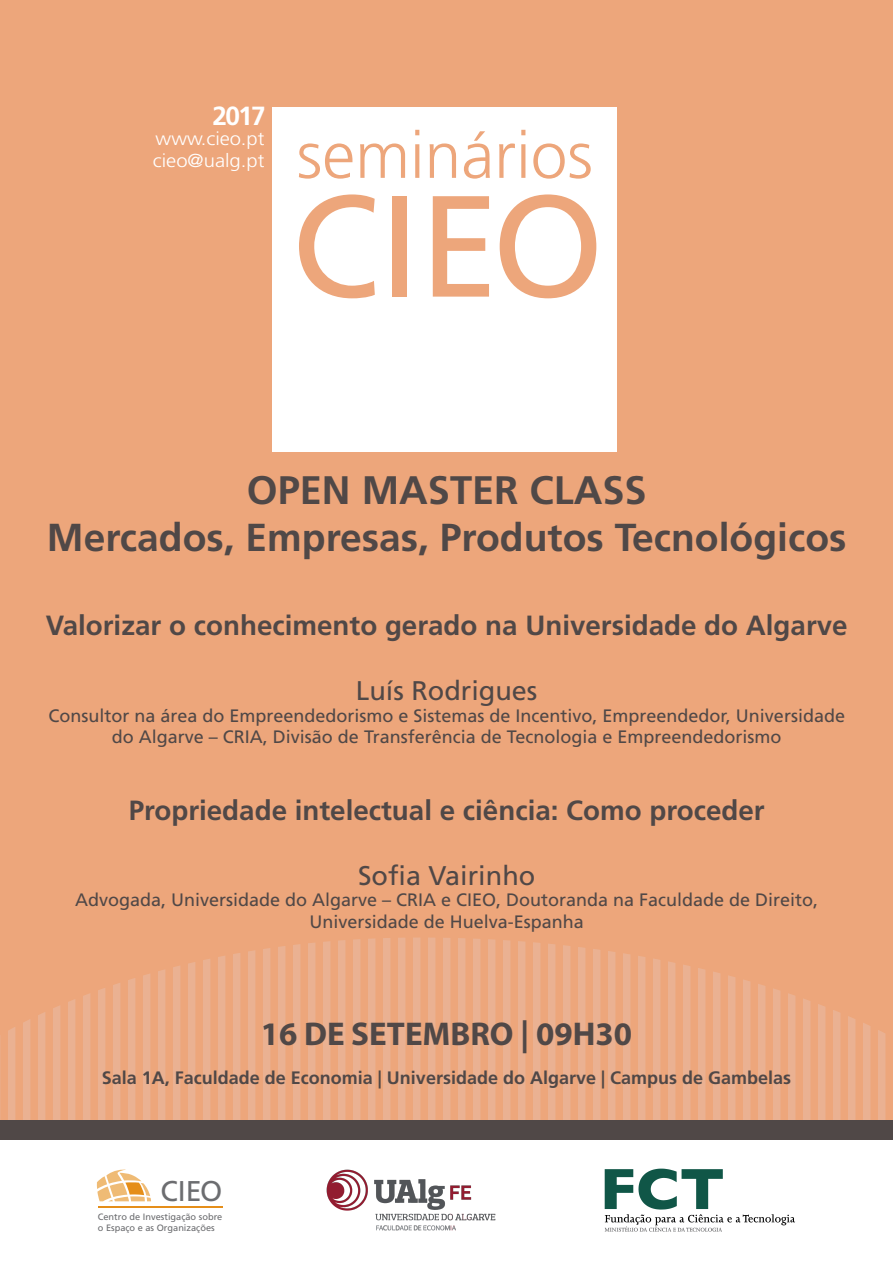
<style>
.page{position:relative;width:893px;height:1263px;background:#fff}
.page>*{position:absolute;margin:0;border:0;box-sizing:border-box;transform-origin:0 0}
.t1{font:300 65.85px "Frutiger";color:#eda67b}
.t2{font:700 39.75px "Frutiger";color:#504847}
.t3{font:700 39px "Frutiger";color:#504847}
.t4{font:700 33px "Myriad Pro";color:#504847}
.t5{font:28.58px "Frutiger";color:#6c6d70}
.t6{font:700 27.75px "Frutiger";color:#504847}
.t7{font:27px "Frutiger";color:#504847}
.t8{font:700 26.25px "Frutiger";color:#fff}
.t9{font:300 18.75px/22.5px "Frutiger";color:#fff;scale:1.08 1}
.t10{font:18px/21.6px "Frutiger";color:#504847;text-align:center}
.t11{font:700 18px "Frutiger";color:#504847}
.t12{font:9.23px/11.1px "Frutiger";color:#6c6d70}
</style>
<div class="page">
<div style="left:0;top:0;width:893px;height:1120px;background:#eda67b"></div>
<svg style="left:713px;top:972px;width:7px;height:148px"></svg>
<svg style="left:308px;top:943px;width:7px;height:177px"></svg>
<svg style="left:293px;top:944px;width:7px;height:176px"></svg>
<svg style="left:548px;top:944px;width:7px;height:176px"></svg>
<svg style="left:698px;top:968px;width:7px;height:152px"></svg>
<svg style="left:353px;top:939px;width:7px;height:181px"></svg>
<svg style="left:683px;top:965px;width:7px;height:155px"></svg>
<svg style="left:338px;top:940px;width:7px;height:180px"></svg>
<svg style="left:728px;top:975px;width:7px;height:145px"></svg>
<svg style="left:368px;top:938px;width:7px;height:182px"></svg>
<svg style="left:218px;top:956px;width:7px;height:164px"></svg>
<svg style="left:233px;top:953px;width:7px;height:167px"></svg>
<svg style="left:773px;top:988px;width:7px;height:132px"></svg>
<svg style="left:278px;top:946px;width:7px;height:174px"></svg>
<svg style="left:203px;top:959px;width:7px;height:161px"></svg>
<svg style="left:743px;top:979px;width:7px;height:141px"></svg>
<svg style="left:263px;top:948px;width:7px;height:172px"></svg>
<svg style="left:248px;top:950px;width:7px;height:170px"></svg>
<svg style="left:758px;top:984px;width:7px;height:136px"></svg>
<svg style="left:653px;top:959px;width:7px;height:161px"></svg>
<svg style="left:593px;top:949px;width:7px;height:171px"></svg>
<svg style="left:488px;top:939px;width:7px;height:181px"></svg>
<svg style="left:473px;top:939px;width:7px;height:181px"></svg>
<svg style="left:503px;top:940px;width:7px;height:180px"></svg>
<svg style="left:533px;top:942px;width:7px;height:178px"></svg>
<svg style="left:578px;top:947px;width:7px;height:173px"></svg>
<svg style="left:608px;top:951px;width:7px;height:169px"></svg>
<svg style="left:563px;top:945px;width:7px;height:175px"></svg>
<svg style="left:518px;top:941px;width:7px;height:179px"></svg>
<div style="left:413px;top:937px;width:7px;height:191px;background:#eab192"></div>
<svg style="left:398px;top:938px;width:7px;height:182px"></svg>
<svg style="left:788px;top:993px;width:7px;height:127px"></svg>
<svg style="left:668px;top:961px;width:7px;height:159px"></svg>
<svg style="left:383px;top:938px;width:7px;height:182px"></svg>
<svg style="left:458px;top:938px;width:7px;height:182px"></svg>
<svg style="left:443px;top:938px;width:7px;height:182px"></svg>
<svg style="left:623px;top:953px;width:7px;height:167px"></svg>
<div style="left:428px;top:937px;width:7px;height:191px;background:#eab192"></div>
<svg style="left:638px;top:956px;width:7px;height:164px"></svg>
<svg style="left:323px;top:941px;width:7px;height:179px"></svg>
<svg style="left:848px;top:1016px;width:7px;height:104px"></svg>
<svg style="left:143px;top:974px;width:7px;height:146px"></svg>
<svg style="left:878px;top:1030px;width:7px;height:90px"></svg>
<svg style="left:818px;top:1004px;width:7px;height:116px"></svg>
<svg style="left:23px;top:1019px;width:7px;height:101px"></svg>
<svg style="left:833px;top:1010px;width:7px;height:110px"></svg>
<svg style="left:113px;top:983px;width:7px;height:137px"></svg>
<svg style="left:53px;top:1005px;width:7px;height:115px"></svg>
<svg style="left:38px;top:1012px;width:7px;height:108px"></svg>
<svg style="left:128px;top:978px;width:7px;height:142px"></svg>
<svg style="left:83px;top:993px;width:7px;height:127px"></svg>
<svg style="left:8px;top:1027px;width:7px;height:93px"></svg>
<svg style="left:68px;top:999px;width:7px;height:121px"></svg>
<svg style="left:803px;top:999px;width:7px;height:121px"></svg>
<svg style="left:158px;top:969px;width:7px;height:151px"></svg>
<svg style="left:173px;top:966px;width:7px;height:154px"></svg>
<svg style="left:188px;top:962px;width:7px;height:158px"></svg>
<svg style="left:98px;top:988px;width:7px;height:132px"></svg>
<svg style="left:863px;top:1023px;width:7px;height:97px"></svg>
<div style="left:272px;top:107px;width:345px;height:344px;background:#fff"></div>
<svg style="left:299px;top:194px;width:76px;height:104px"></svg>
<div style="left:392px;top:196px;width:14px;height:101px;background:#eda67b"></div>
<svg style="left:433px;top:196px;width:56px;height:101px"></svg>
<svg style="left:500px;top:194px;width:96px;height:104px"></svg>
<svg style="left:605px;top:1168px;width:190px;height:63px"></svg>
<svg style="left:97px;top:1169px;width:54px;height:32px"></svg>
<hr style="left:98px;top:1206px;width:124px;height:2px;background:#e58e19">
<img style="left:326px;top:1169px;width:170px;height:62px">
<div style="left:0;top:1120px;width:893px;height:20px;background:#504847"></div>
<h3 class="t8" style="left:213px;top:101px;width:55px">2017</h3>
<p class="t9" style="left:153px;top:127px;width:105px">www.cieo.pt cieo@ualg.pt</p>
<h1 class="t1" style="left:297px;top:118px;width:298px">seminários</h1>
<h2 class="t2" style="left:247px;top:467px;width:401px">OPEN MASTER CLASS</h2>
<h3 class="t3" style="left:47px;top:514px;width:801px">Mercados, Empresas, Produtos Tecnológicos</h3>
<h3 class="t6" style="left:46px;top:609px;width:803px">Valorizar o conhecimento gerado na Universidade do Algarve</h3>
<h3 class="t7" style="left:356px;top:675px;width:183px">Luís Rodrigues</h3>
<p class="t10" style="left:48px;top:705px;width:798px">Consultor na área do Empreendedorismo e Sistemas de Incentivo, Empreendedor, Universidade do Algarve – CRIA, Divisão de Transferência de Tecnologia e Empreendedorismo</p>
<h3 class="t6" style="left:129px;top:794px;width:637px">Propriedade intelectual e ciência: Como proceder</h3>
<h3 class="t7" style="left:358px;top:859px;width:179px">Sofia Vairinho</h3>
<p class="t10" style="left:75px;top:889px;width:745px">Advogada, Universidade do Algarve – CRIA e CIEO, Doutoranda na Faculdade de Direito,<br>Universidade de Huelva-Espanha</p>
<h3 class="t4" style="left:261px;top:1012px;width:373px">16 DE SETEMBRO | 09H30</h3>
<p class="t11" style="left:102px;top:1067px;width:691px">Sala 1A, Faculdade de Economia | Universidade do Algarve | Campus de Gambelas</p>
<h3 class="t5" style="left:160px;top:1174px;width:64px">CIEO</h3>
<p class="t12" style="left:98px;top:1211px;width:126px">Centro de Investigação sobre o Espaço e as Organizações</p>
</div>
